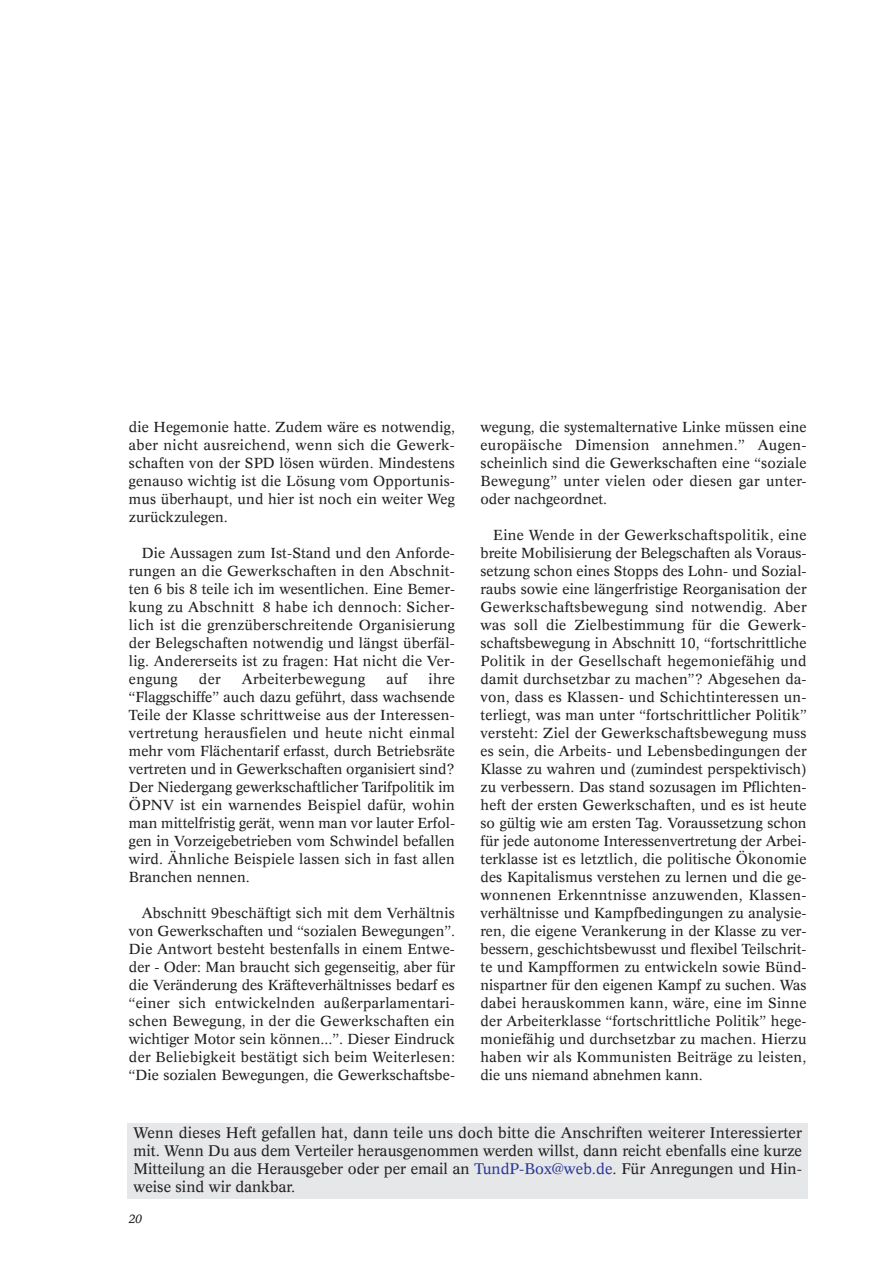
<style>
.page{position:relative;width:893px;height:1263px;background:#fff}
.page>*{position:absolute;margin:0;border:0;box-sizing:border-box;transform-origin:0 0}
.t1{font:15px/18px "Concorde";color:#231f20;text-align:justify}
.t2{font:14.25px/18px "Concorde";letter-spacing:.015em;color:#231f20;text-align:justify}
.t3{font:italic 12px "Concorde";color:#231f20}
.s1{color:#293795}
</style>
<div class="page">
<div style="left:127px;top:1123px;width:681px;height:76px;background:#e6e7e9"></div>
<p class="t2" style="left:129px;top:419px;width:327px">die Hegemonie hatte. Zudem wäre es notwendig, aber nicht ausreichend, wenn sich die Gewerk&shy;schaften von der SPD lösen würden. Mindestens genauso wichtig ist die Lösung vom Opportunis&shy;mus überhaupt, und hier ist noch ein weiter Weg zurückzulegen.</p>
<p class="t2" style="left:129px;top:545px;width:327px;text-indent:13px">Die Aussagen zum Ist-Stand und den Anforde&shy;rungen an die Gewerkschaften in den Abschnit&shy;ten 6 bis 8 teile ich im wesentlichen. Eine Bemer&shy;kung zu Abschnitt 8 habe ich dennoch: Sicher&shy;lich ist die grenzüberschreitende Organisierung der Belegschaften notwendig und längst überfäl&shy;lig. Andererseits ist zu fragen: Hat nicht die Ver&shy;engung</p>
<p class="t2" style="left:129px;top:671px;width:327px;text-indent:300px">ihre “Flaggschiffe” auch dazu geführt, dass wachsende Teile der Klasse schrittweise aus der Interessen&shy;vertretung herausfielen und heute nicht einmal mehr vom Flächentarif erfasst, durch Betriebsräte vertreten und in Gewerkschaften organisiert sind?<br>Der Niedergang gewerkschaftlicher Tarifpolitik im ÖPNV ist ein warnendes Beispiel dafür, wohin man mittelfristig gerät, wenn man vor lauter Erfol&shy;gen in Vorzeigebetrieben vom Schwindel befallen wird. Ähnliche Beispiele lassen sich in fast allen Branchen nennen.</p>
<p class="t2" style="left:129px;top:905px;width:327px;text-indent:13px">Abschnitt 9beschäftigt sich mit dem Verhältnis von Gewerkschaften und “sozialen Bewegungen”.<br>Die Antwort besteht bestenfalls in einem Entwe&shy;der - Oder: Man braucht sich gegenseitig, aber für die Veränderung des Kräfteverhältnisses bedarf es “einer sich entwickelnden außerparlamentari&shy;schen Bewegung, in der die Gewerkschaften ein wichtiger Motor sein können...”. Dieser Eindruck der Beliebigkeit bestätigt sich beim Weiterlesen: “Die sozialen Bewegungen, die Gewerkschaftsbe-</p>
<p class="t2" style="left:199px;top:671px;width:23px">der</p>
<p class="t2" style="left:242px;top:671px;width:125px">Arbeiterbewegung</p>
<p class="t2" style="left:386px;top:671px;width:22px">auf</p>
<p class="t2" style="left:480px;top:419px;width:327px">wegung, die systemalternative Linke müssen eine europäische Dimension annehmen.” Augen&shy;scheinlich sind die Gewerkschaften eine “soziale Bewegung” unter vielen oder diesen gar unter&shy;oder nachgeordnet.</p>
<p class="t2" style="left:480px;top:527px;width:327px;text-indent:13px">Eine Wende in der Gewerkschaftspolitik, eine breite Mobilisierung der Belegschaften als Voraus&shy;setzung schon eines Stopps des Lohn- und Sozial&shy;raubs sowie eine längerfristige Reorganisation der Gewerkschaftsbewegung sind notwendig. Aber was soll die Zielbestimmung für die Gewerk&shy;schaftsbewegung in Abschnitt 10, “fortschrittliche Politik in der Gesellschaft hegemoniefähig und damit durchsetzbar zu machen”? Abgesehen da&shy;von, dass es Klassen- und Schichtinteressen un&shy;terliegt, was man unter “fortschrittlicher Politik” versteht: Ziel der Gewerkschaftsbewegung muss es sein, die Arbeits- und Lebensbedingungen der Klasse zu wahren und (zumindest perspektivisch) zu verbessern. Das stand sozusagen im Pflichten&shy;heft der ersten Gewerkschaften, und es ist heute so gültig wie am ersten Tag. Voraussetzung schon für jede autonome Interessenvertretung der Arbei&shy;terklasse ist es letztlich, die politische Ökonomie des Kapitalismus verstehen zu lernen und die ge&shy;wonnenen Erkenntnisse anzuwenden, Klassen&shy;verhältnisse und Kampfbedingungen zu analysie&shy;ren, die eigene Verankerung in der Klasse zu ver&shy;bessern, geschichtsbewusst und flexibel Teilschrit&shy;te und Kampfformen zu entwickeln sowie Bünd&shy;nispartner für den eigenen Kampf zu suchen. Was dabei herauskommen kann, wäre, eine im Sinne der Arbeiterklasse “fortschrittliche Politik” hege&shy;moniefähig und durchsetzbar zu machen. Hierzu haben wir als Kommunisten Beiträge zu leisten, die uns niemand abnehmen kann.</p>
<p class="t1" style="left:133px;top:1125px;width:670px">Wenn dieses Heft gefallen hat, dann teile uns doch bitte die Anschriften weiterer Interessierter mit. Wenn Du aus dem Verteiler herausgenommen werden willst, dann reicht ebenfalls eine kurze Mitteilung an die Herausgeber oder per email an <span class="s1">TundP-Box@web.de</span>. Für Anregungen und Hin&shy;weise sind wir dankbar.</p>
<p class="t3" style="left:129px;top:1214px;width:15px">20</p>
</div>
